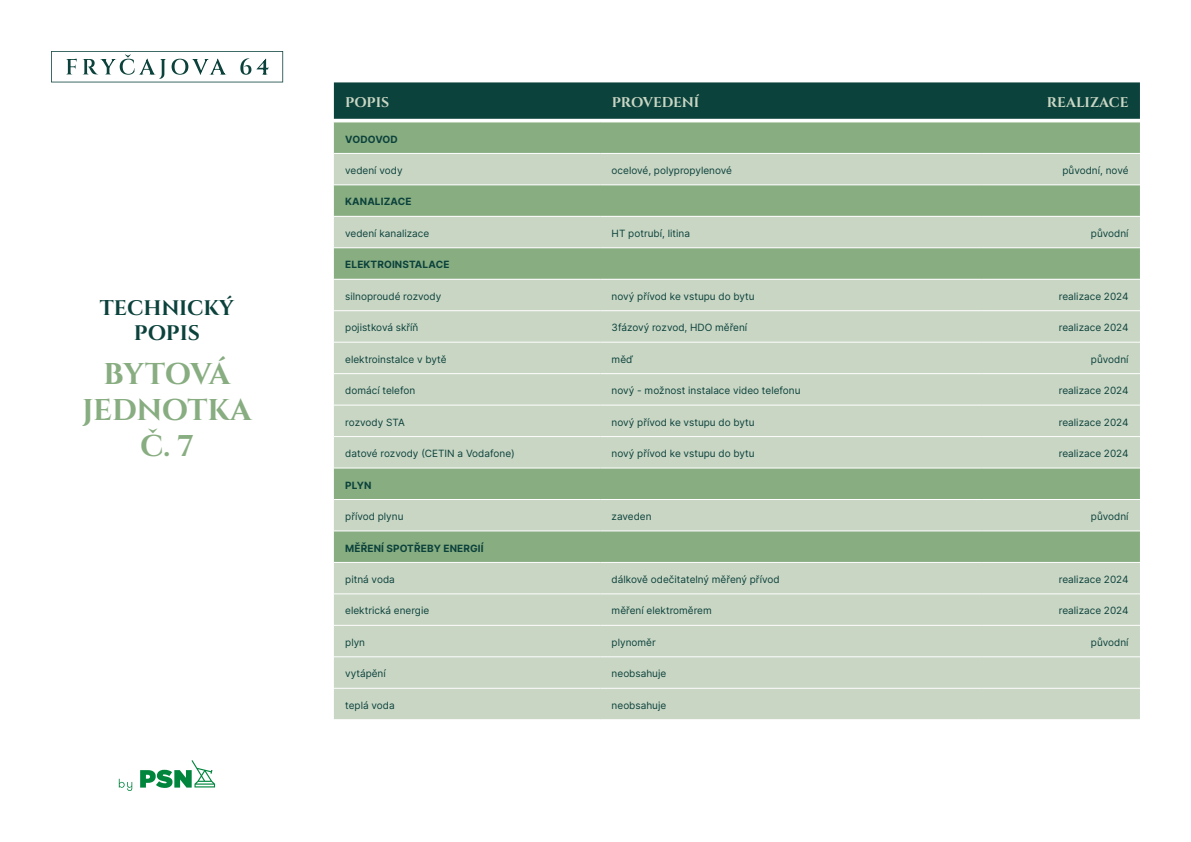
<style>
.page{position:relative;width:1191px;height:842px;background:#fff}
.page>*{position:absolute;margin:0;border:0;box-sizing:border-box;transform-origin:0 0}
.t1{font:700 30px/36px "Cinzel";letter-spacing:-.015em;color:#88ad81;text-align:center}
.t2{font:700 21px/25px "Cinzel";color:#0c423c;text-align:center}
.t3{font:700 14px "Cinzel";letter-spacing:-.005em;color:#c9d6c4}
.text{font:10px "Inter";color:#0c423c}
.bold{font:700 10px "Inter";letter-spacing:.01em;color:#0c423c}
.bold-2{font:700 10px "Inter";letter-spacing:-.01em;color:#0c423c}
</style>
<div class="page">
<svg style="left:140px;top:760px;width:75px;height:28px"></svg>
<svg style="left:119px;top:779px;width:13px;height:12px"></svg>
<svg style="left:51px;top:51px;width:232px;height:31px"></svg>
<div style="left:334px;top:123px;width:806px;height:30px;background:#88ad81"></div>
<svg style="left:334px;top:154px;width:806px;height:565px;background:#bbcdb5"></svg>
<hr style="left:334px;top:310px;width:266px;height:1px;background:#fff">
<hr style="left:600px;top:310px;width:381px;height:1px;background:#fff">
<hr style="left:981px;top:310px;width:159px;height:1px;background:#fff">
<hr style="left:334px;top:342px;width:266px;height:1px;background:#fff">
<hr style="left:600px;top:342px;width:381px;height:1px;background:#fff">
<hr style="left:981px;top:342px;width:159px;height:1px;background:#fff">
<hr style="left:334px;top:373px;width:266px;height:1px;background:#fff">
<hr style="left:600px;top:373px;width:381px;height:1px;background:#fff">
<hr style="left:981px;top:373px;width:159px;height:1px;background:#fff">
<hr style="left:334px;top:405px;width:266px;height:1px;background:#fff">
<hr style="left:600px;top:405px;width:381px;height:1px;background:#fff">
<hr style="left:981px;top:405px;width:159px;height:1px;background:#fff">
<hr style="left:334px;top:436px;width:266px;height:1px;background:#fff">
<hr style="left:600px;top:436px;width:381px;height:1px;background:#fff">
<hr style="left:981px;top:436px;width:159px;height:1px;background:#fff">
<hr style="left:334px;top:594px;width:266px;height:1px;background:#fff">
<hr style="left:600px;top:594px;width:381px;height:1px;background:#fff">
<hr style="left:981px;top:594px;width:159px;height:1px;background:#fff">
<hr style="left:334px;top:625px;width:266px;height:1px;background:#fff">
<hr style="left:600px;top:625px;width:381px;height:1px;background:#fff">
<hr style="left:981px;top:625px;width:159px;height:1px;background:#fff">
<hr style="left:334px;top:656px;width:266px;height:1px;background:#fff">
<hr style="left:600px;top:656px;width:381px;height:1px;background:#fff">
<hr style="left:981px;top:656px;width:159px;height:1px;background:#fff">
<hr style="left:334px;top:688px;width:266px;height:1px;background:#fff">
<hr style="left:600px;top:688px;width:381px;height:1px;background:#fff">
<hr style="left:981px;top:688px;width:159px;height:1px;background:#fff">
<hr style="left:334px;top:185px;width:266px;height:1px;background:#fff">
<hr style="left:600px;top:185px;width:381px;height:1px;background:#fff">
<hr style="left:981px;top:185px;width:159px;height:1px;background:#fff">
<hr style="left:334px;top:216px;width:266px;height:1px;background:#fff">
<hr style="left:600px;top:216px;width:381px;height:1px;background:#fff">
<hr style="left:981px;top:216px;width:159px;height:1px;background:#fff">
<hr style="left:334px;top:248px;width:266px;height:1px;background:#fff">
<hr style="left:600px;top:248px;width:381px;height:1px;background:#fff">
<hr style="left:981px;top:248px;width:159px;height:1px;background:#fff">
<hr style="left:334px;top:279px;width:266px;height:1px;background:#fff">
<hr style="left:600px;top:279px;width:381px;height:1px;background:#fff">
<hr style="left:981px;top:279px;width:159px;height:1px;background:#fff">
<hr style="left:334px;top:468px;width:266px;height:1px;background:#fff">
<hr style="left:600px;top:468px;width:381px;height:1px;background:#fff">
<hr style="left:981px;top:468px;width:159px;height:1px;background:#fff">
<hr style="left:334px;top:499px;width:266px;height:1px;background:#fff">
<hr style="left:600px;top:499px;width:381px;height:1px;background:#fff">
<hr style="left:981px;top:499px;width:159px;height:1px;background:#fff">
<hr style="left:334px;top:531px;width:266px;height:1px;background:#fff">
<hr style="left:600px;top:531px;width:381px;height:1px;background:#fff">
<hr style="left:981px;top:531px;width:159px;height:1px;background:#fff">
<hr style="left:334px;top:562px;width:266px;height:1px;background:#fff">
<hr style="left:600px;top:562px;width:381px;height:1px;background:#fff">
<hr style="left:981px;top:562px;width:159px;height:1px;background:#fff">
<div style="left:334px;top:82px;width:806px;height:37px;background:#0c423c"></div>
<h2 class="t2" style="left:100px;top:296px;width:136px">TECHNICKÝ<br>POPIS</h2>
<h1 class="t1" style="left:82px;top:357px;width:171px">BYTOVÁ<br>JEDNOTKA<br>Č. 7</h1>
<h3 class="t3" style="left:345px;top:94px;width:46px">POPIS</h3>
<h3 class="t3" style="left:612px;top:94px;width:89px">PROVEDENÍ</h3>
<h3 class="t3" style="left:1046px;top:94px;width:83px">REALIZACE</h3>
<p class="bold-2" style="left:345px;top:131px;width:54px">VODOVOD</p>
<p class="text" style="left:345px;top:163px;width:59px">vedení vody</p>
<p class="text" style="left:611px;top:163px;width:122px">ocelové, polypropylenové</p>
<p class="text" style="left:1062px;top:163px;width:68px">původní, nové</p>
<p class="bold" style="left:345px;top:194px;width:68px">KANALIZACE</p>
<p class="text" style="left:345px;top:226px;width:86px">vedení kanalizace</p>
<p class="text" style="left:611px;top:226px;width:80px">HT potrubí, litina</p>
<p class="text" style="left:1091px;top:226px;width:39px">původní</p>
<p class="bold" style="left:345px;top:257px;width:106px">ELEKTROINSTALACE</p>
<p class="text" style="left:345px;top:289px;width:98px">silnoproudé rozvody</p>
<p class="text" style="left:611px;top:289px;width:144px">nový přívod ke vstupu do bytu</p>
<p class="text" style="left:1059px;top:289px;width:71px">realizace 2024</p>
<p class="text" style="left:345px;top:320px;width:75px">pojistková skříň</p>
<p class="text" style="left:611px;top:320px;width:137px">3fázový rozvod, HDO měření</p>
<p class="text" style="left:1059px;top:320px;width:71px">realizace 2024</p>
<p class="text" style="left:345px;top:352px;width:103px">elektroinstalce v bytě</p>
<p class="text" style="left:611px;top:352px;width:23px">měď</p>
<p class="text" style="left:1091px;top:352px;width:39px">původní</p>
<p class="text" style="left:345px;top:383px;width:72px">domácí telefon</p>
<p class="text" style="left:611px;top:383px;width:190px">nový - možnost instalace video telefonu</p>
<p class="text" style="left:1059px;top:383px;width:71px">realizace 2024</p>
<p class="text" style="left:345px;top:415px;width:61px">rozvody STA</p>
<p class="text" style="left:611px;top:415px;width:144px">nový přívod ke vstupu do bytu</p>
<p class="text" style="left:1059px;top:415px;width:71px">realizace 2024</p>
<p class="text" style="left:345px;top:446px;width:171px">datové rozvody (CETIN a Vodafone)</p>
<p class="text" style="left:611px;top:446px;width:144px">nový přívod ke vstupu do bytu</p>
<p class="text" style="left:1059px;top:446px;width:71px">realizace 2024</p>
<p class="bold" style="left:345px;top:477px;width:28px">PLYN</p>
<p class="text" style="left:345px;top:509px;width:60px">přívod plynu</p>
<p class="text" style="left:611px;top:509px;width:41px">zaveden</p>
<p class="text" style="left:1091px;top:509px;width:39px">původní</p>
<p class="bold" style="left:345px;top:540px;width:140px">MĚŘENÍ SPOTŘEBY ENERGIÍ</p>
<p class="text" style="left:345px;top:572px;width:51px">pitná voda</p>
<p class="text" style="left:611px;top:572px;width:169px">dálkově odečitatelný měřený přívod</p>
<p class="text" style="left:1059px;top:572px;width:71px">realizace 2024</p>
<p class="text" style="left:345px;top:603px;width:85px">elektrická energie</p>
<p class="text" style="left:611px;top:603px;width:102px">měření elektroměrem</p>
<p class="text" style="left:1059px;top:603px;width:71px">realizace 2024</p>
<p class="text" style="left:345px;top:635px;width:21px">plyn</p>
<p class="text" style="left:611px;top:635px;width:46px">plynoměr</p>
<p class="text" style="left:1091px;top:635px;width:39px">původní</p>
<p class="text" style="left:345px;top:666px;width:42px">vytápění</p>
<p class="text" style="left:611px;top:666px;width:56px">neobsahuje</p>
<p class="text" style="left:345px;top:698px;width:51px">teplá voda</p>
<p class="text" style="left:611px;top:698px;width:56px">neobsahuje</p>
</div>
